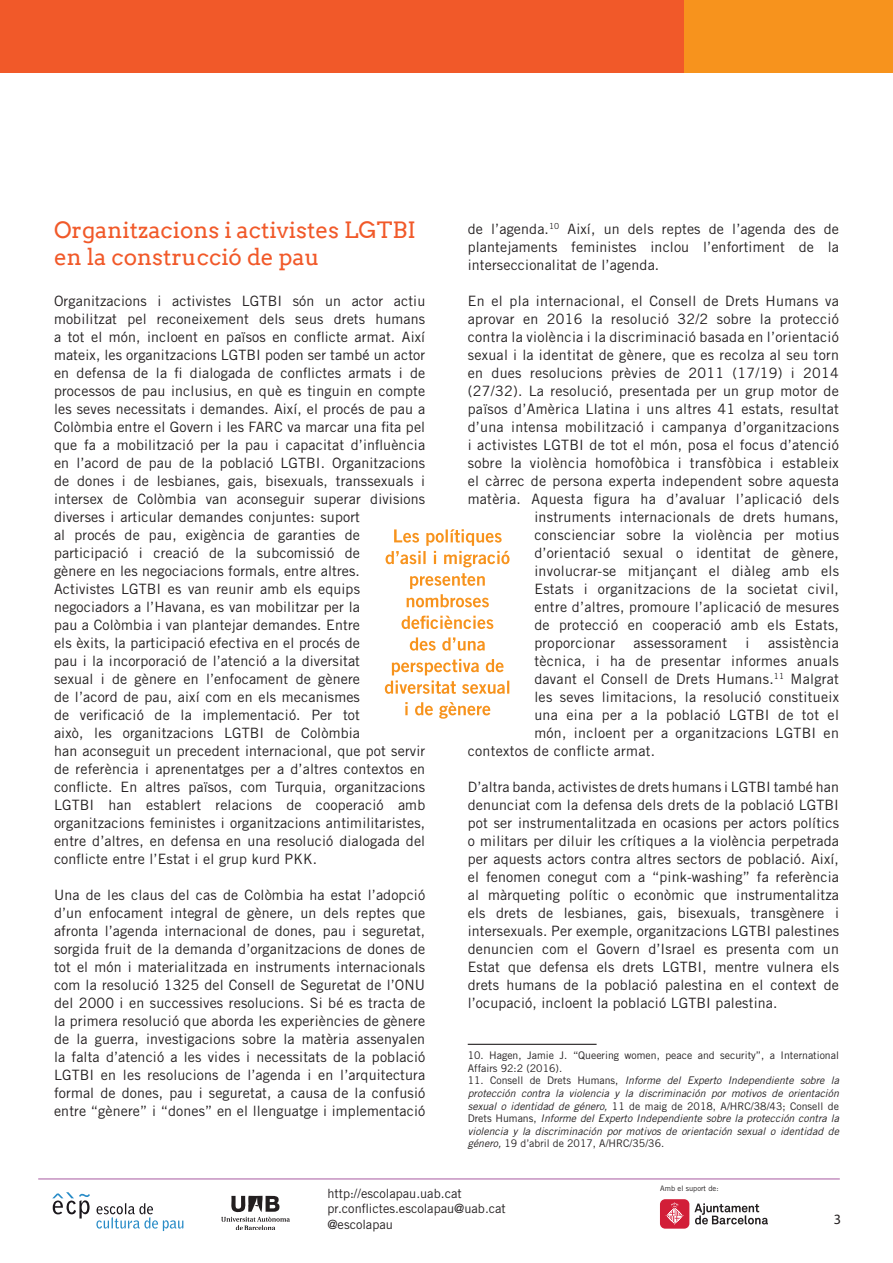
<style>
.page{position:relative;width:893px;height:1263px;background:#fff}
.page>*{position:absolute;margin:0;border:0;box-sizing:border-box;transform-origin:0 0}
.t1{font:22.5px/27px "Arvo";color:#f15929}
.t2{font:14.25px/18px "Trade Gothic LT Std";letter-spacing:.01em;color:#231f20;text-align:justify}
.t3{font:14.25px "Myriad Pro";color:#231f20}
.t4{font:12.75px/15.3px "Trade Gothic LT Std";color:#231f20}
.t5{font:italic 10.5px/12.6px "Trade Gothic LT Std";color:#231f20;text-align:justify}
.t6{font:10.5px/12.6px "Trade Gothic LT Std";color:#231f20}
.t7{font:7.5px "Trade Gothic LT Std";color:#231f20}
.s1{font-style:normal}
</style>
<div class="page">
<svg style="left:96px;top:1203px;width:87px;height:28px"></svg>
<svg style="left:52px;top:1192px;width:38px;height:26px"></svg>
<hr style="left:38px;top:1178px;width:802px;height:1px;background:#a759a0">
<svg style="left:694px;top:1203px;width:74px;height:21px"></svg>
<div style="left:660px;top:1199px;width:29px;height:30px;background:#d21e38;border-radius:5px"></div>
<svg style="left:666px;top:1202px;width:18px;height:23px"></svg>
<svg style="left:221px;top:1196px;width:68px;height:34px"></svg>
<hr style="left:468px;top:1044px;width:129px;height:1px;background:#231f20">
<div style="left:0;top:0;width:685px;height:72px;background:#f15929"></div>
<div style="left:685px;top:0;width:208px;height:72px;background:#f7931d"></div>
<svg style="left:405px;top:702px;width:85px;height:17px"></svg>
<svg style="left:385px;top:659px;width:124px;height:35px"></svg>
<svg style="left:410px;top:637px;width:75px;height:14px"></svg>
<svg style="left:402px;top:616px;width:91px;height:13px"></svg>
<svg style="left:407px;top:573px;width:82px;height:34px"></svg>
<svg style="left:386px;top:529px;width:124px;height:38px"></svg>
<p class="t1" style="left:54px;top:217px;width:363px">Organitzacions i activistes LGTBI en la construcció de pau</p>
<p class="t2" style="left:54px;top:292px;width:373px;text-align:left">Organitzacions i activistes LGTBI són un actor actiu mobilitzat pel reconeixement dels seus drets humans a tot el món, incloent en països en conflicte armat. Així mateix, les organitzacions LGTBI poden ser també un actor en defensa de la fi dialogada de conflictes armats i de processos de pau inclusius, en què es tinguin en compte les seves necessitats i demandes. Així, el procés de pau a Colòmbia entre el Govern i les FARC va marcar una fita pel que fa a mobilització per la pau i capacitat d’influència en l’acord de pau de la població LGTBI. Organitzacions de dones i de lesbianes, gais, bisexuals, transsexuals i intersex de Colòmbia van aconseguir superar divisions diverses i articular demandes conjuntes: suport<br>al procés de pau, exigència de garanties de participació i creació de la subcomissió de<br>gènere en les negociacions formals, entre altres.<br>Activistes LGTBI es van reunir amb els equips negociadors a l’Havana, es van mobilitzar per la<br>pau a Colòmbia i van plantejar demandes. Entre<br>els èxits, la participació efectiva en el procés de<br>pau i la incorporació de l’atenció a la diversitat<br>sexual i de gènere en l’enfocament de gènere<br>de l’acord de pau, així com en els mecanismes<br>de verificació de la implementació. Per tot<br>això, les organitzacions LGTBI de Colòmbia<br>han aconseguit un precedent internacional, que pot servir de referència i aprenentatges per a d’altres contextos en conflicte. En altres països, com Turquia, organitzacions LGTBI han establert relacions de cooperació amb organitzacions feministes i organitzacions antimilitaristes, entre d’altres, en defensa en una resolució dialogada del conflicte entre l’Estat i el grup kurd PKK.</p>
<p class="t2" style="left:54px;top:886px;width:373px">Una de les claus del cas de Colòmbia ha estat l’adopció d’un enfocament integral de gènere, un dels reptes que afronta l’agenda internacional de dones, pau i seguretat, sorgida fruit de la demanda d’organitzacions de dones de tot el món i materialitzada en instruments internacionals com la resolució 1325 del Consell de Seguretat de l’ONU del 2000 i en successives resolucions. Si bé es tracta de la primera resolució que aborda les experiències de gènere de la guerra, investigacions sobre la matèria assenyalen la falta d’atenció a les vides i necessitats de la població LGTBI en les resolucions de l’agenda i en l’arquitectura formal de dones, pau i seguretat, a causa de la confusió entre “gènere” i “dones” en el llenguatge i implementació</p>
<p class="t2" style="left:468px;top:220px;width:373px">de l’agenda.<sup>10</sup> Així, un dels reptes de l’agenda des de plantejaments feministes inclou l’enfortiment de la interseccionalitat de l’agenda.</p>
<p class="t2" style="left:468px;top:292px;width:373px">En el pla internacional, el Consell de Drets Humans va</p>
<p class="t2" style="left:468px;top:310px;width:373px">aprovar en 2016 la resolució 32/2 sobre la protecció</p>
<p class="t2" style="left:468px;top:328px;width:373px">contra la violència i la discriminació basada en l’orientació</p>
<p class="t2" style="left:468px;top:346px;width:373px">sexual i la identitat de gènere, que es recolza al seu torn</p>
<p class="t2" style="left:468px;top:364px;width:373px">en dues resolucions prèvies de 2011 (17/19) i 2014</p>
<p class="t2" style="left:468px;top:382px;width:373px">(27/32). La resolució, presentada per un grup motor de</p>
<p class="t2" style="left:468px;top:400px;width:373px">països d’Amèrica Llatina i uns altres 41 estats, resultat</p>
<p class="t2" style="left:468px;top:418px;width:373px">d’una intensa mobilització i campanya d’organitzacions</p>
<p class="t2" style="left:468px;top:436px;width:373px">i activistes LGTBI de tot el món, posa el focus d’atenció</p>
<p class="t2" style="left:468px;top:454px;width:373px">sobre la violència homofòbica i transfòbica i estableix</p>
<p class="t2" style="left:468px;top:472px;width:373px">el càrrec de persona experta independent sobre aquesta</p>
<p class="t2" style="left:468px;top:490px;width:373px">matèria. Aquesta figura ha d’avaluar l’aplicació dels</p>
<p class="t2" style="left:534px;top:508px;width:306px">instruments internacionals de drets humans,</p>
<p class="t2" style="left:534px;top:526px;width:306px">conscienciar sobre la violència per motius</p>
<p class="t2" style="left:534px;top:544px;width:306px">d’orientació sexual o identitat de gènere,</p>
<p class="t2" style="left:534px;top:562px;width:306px">involucrar-se mitjançant el diàleg amb els</p>
<p class="t2" style="left:534px;top:580px;width:306px">Estats i organitzacions de la societat civil,</p>
<p class="t2" style="left:534px;top:598px;width:306px">entre d’altres, promoure l’aplicació de mesures</p>
<p class="t2" style="left:534px;top:616px;width:306px">de protecció en cooperació amb els Estats,</p>
<p class="t2" style="left:534px;top:634px;width:82px">proporcionar</p>
<p class="t2" style="left:633px;top:634px;width:95px">assessorament</p>
<p class="t2" style="left:746px;top:634px;width:5px">i</p>
<p class="t2" style="left:768px;top:634px;width:72px">assistència</p>
<p class="t2" style="left:534px;top:652px;width:306px">tècnica, i ha de presentar informes anuals</p>
<p class="t2" style="left:534px;top:670px;width:306px">davant el Consell de Drets Humans.<sup>11</sup> Malgrat</p>
<p class="t2" style="left:534px;top:688px;width:306px">les seves limitacions, la resolució constitueix</p>
<p class="t2" style="left:534px;top:706px;width:306px">una eina per a la població LGTBI de tot el</p>
<p class="t2" style="left:534px;top:724px;width:306px">món, incloent per a organitzacions LGTBI en</p>
<p class="t2" style="left:468px;top:742px;width:189px">contextos de conflicte armat.</p>
<p class="t2" style="left:468px;top:778px;width:373px">D’altra banda, activistes de drets humans i LGTBI també han denunciat com la defensa dels drets de la població LGTBI pot ser instrumentalitzada en ocasions per actors polítics o militars per diluir les crítiques a la violència perpetrada per aquests actors contra altres sectors de població. Així, el fenomen conegut com a “pink-washing” fa referència al màrqueting polític o econòmic que instrumentalitza els drets de lesbianes, gais, bisexuals, transgènere i intersexuals. Per exemple, organitzacions LGTBI palestines denuncien com el Govern d’Israel es presenta com un Estat que defensa els drets LGTBI, mentre vulnera els drets humans de la població palestina en el context de l’ocupació, incloent la població LGTBI palestina.</p>
<p class="t6" style="left:468px;top:1049px;width:373px">10. Hagen, Jamie J. “Queering women, peace and security”, a International<br>Affairs 92:2 (2016).</p>
<p class="t5" style="left:468px;top:1074px;width:373px"><span class="s1">11. Consell de Drets Humans,</span> Informe del Experto Independiente sobre la protección contra la violencia y la discriminación por motivos de orientación sexual o identidad de género, <span class="s1">11 de maig de 2018, A/HRC/38/43; Consell de Drets Humans,</span> Informe del Experto Independiente sobre la protección contra la violencia y la discriminación por motivos de orientación sexual o identidad de género, <span class="s1">19 d’abril de 2017, A/HRC/35/36.</span></p>
<p class="t4" style="left:327px;top:1186px;width:180px">http://escolapau.uab.cat pr.conflictes.escolapau@uab.cat @escolapau</p>
<p class="t7" style="left:660px;top:1184px;width:60px">Amb el suport de:</p>
<p class="t3" style="left:834px;top:1210px;width:9px">3</p>
</div>
